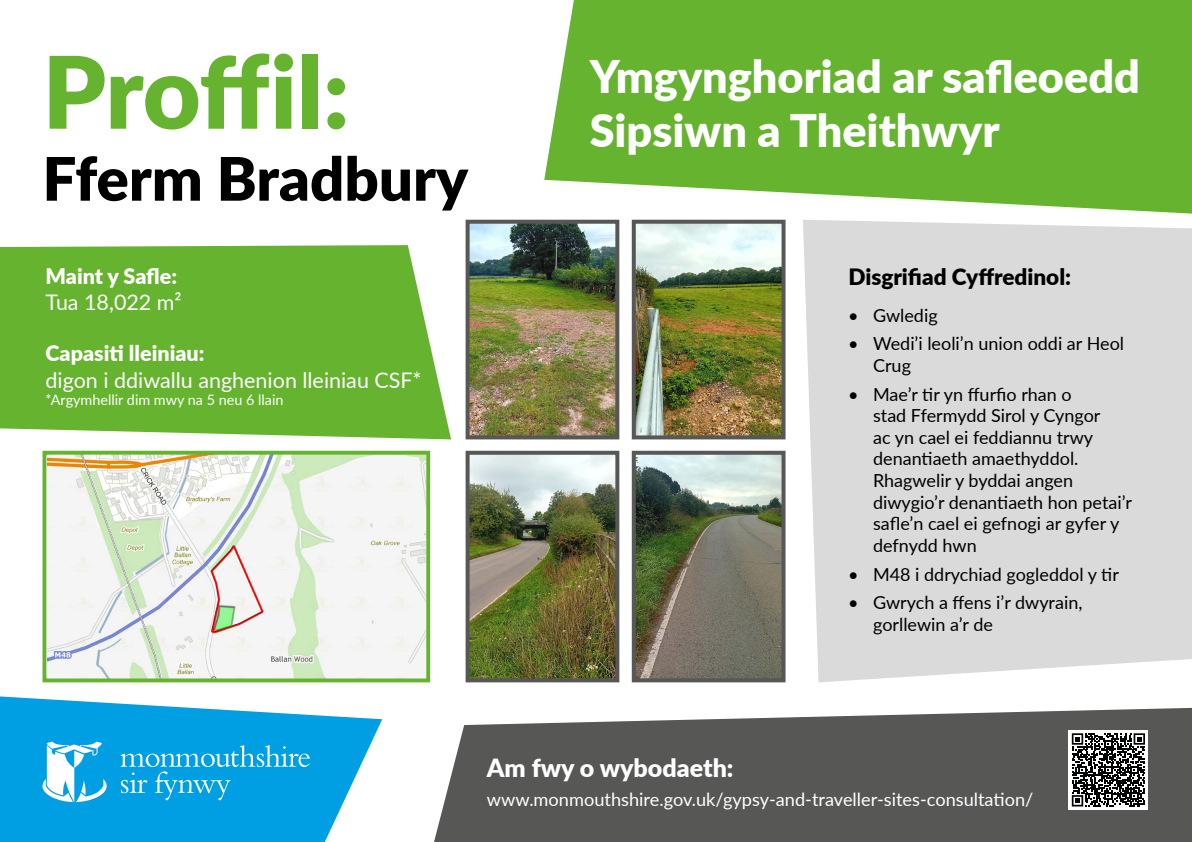
<style>
.page{position:relative;width:1192px;height:842px;background:#fff}
.page>*{position:absolute;margin:0;border:0;box-sizing:border-box;transform-origin:0 0}
.t1{font:900 100px "Lato";letter-spacing:-.01em;color:#65b32e}
.t2{font:900 60px "Lato";color:#000}
.t3{font:900 45px/54px "Lato";color:#fff}
.t4{font:900 25px "Lato";color:#fff}
.t5{font:900 22.5px "Lato";color:#000}
.t6{font:21.5px "Lato";color:#fff}
.t7{font:900 21.5px "Lato";color:#fff}
.t8{font:18.2px "Lato";color:#fff}
.t9{font:18px/21.6px "Lato";color:#000}
.t10{font:14.4px "Lato";color:#fff}
</style>
<div class="page">
<div style="left:803px;top:220px;width:389px;height:462px;background:#dadada"></div>
<img style="left:637px;top:225px;width:144px;height:209px">
<div style="left:632px;top:220px;width:154px;height:219px;border:4px solid #575756"></div>
<img style="left:471px;top:225px;width:143px;height:209px">
<div style="left:466px;top:220px;width:153px;height:219px;border:4px solid #575756"></div>
<img style="left:637px;top:456px;width:144px;height:221px">
<div style="left:632px;top:451px;width:154px;height:231px;border:4px solid #575756"></div>
<img style="left:48px;top:456px;width:377px;height:221px">
<div style="left:43px;top:451px;width:387px;height:231px;border:4px solid #65b32e"></div>
<svg style="left:434px;top:708px;width:758px;height:134px;fill:#575756"></svg>
<svg style="left:0;top:696px;width:382px;height:146px;fill:#009fe3"></svg>
<div style="left:1069px;top:730px;width:79px;height:80px;background:#fff"></div>
<svg style="left:1072px;top:733px;width:73px;height:73px"></svg>
<svg style="left:121px;top:745px;width:189px;height:55px"></svg>
<svg style="left:43px;top:742px;width:64px;height:60px"></svg>
<img style="left:471px;top:456px;width:143px;height:221px">
<div style="left:466px;top:451px;width:153px;height:231px;border:4px solid #575756"></div>
<svg style="left:544px;top:0;width:648px;height:214px;fill:#65b32e"></svg>
<svg style="left:0;top:245px;width:451px;height:194px;fill:#65b32e"></svg>
<h1 class="t1" style="left:43px;top:17px;width:308px">Proff il:</h1>
<h2 class="t2" style="left:43px;top:134px;width:427px">Fferm Bradbury</h2>
<p class="t7" style="left:46px;top:260px;width:133px">Maint y Safle:</p>
<p class="t6" style="left:46px;top:286px;width:138px">Tua 18,022 m²</p>
<p class="t7" style="left:46px;top:337px;width:160px">Capasiti lleiniau:</p>
<p class="t6" style="left:46px;top:364px;width:378px">digon i ddiwallu anghenion lleiniau CSF*</p>
<p class="t10" style="left:46px;top:389px;width:240px">*Argymhellir dim mwy na 5 neu 6 llain</p>
<h3 class="t3" style="left:590px;top:48px;width:552px">Ymgynghoriad ar safleoedd<br>Sipsiwn a Theithwyr</h3>
<p class="t5" style="left:848px;top:260px;width:224px">Disgrifiad Cyffredinol:</p>
<p class="t9" style="left:848px;top:304px;width:91px">• Gwledig</p>
<p class="t9" style="left:873px;top:332px;width:253px;text-indent:-25px">• Wedi’i leoli’n union oddi ar Heol<br>Crug</p>
<p class="t9" style="left:873px;top:383px;width:260px;text-indent:-25px">• Mae’r tir yn ffurfio rhan o<br>stad Ffermydd Sirol y Cyngor<br>ac yn cael ei feddiannu trwy denantiaeth amaethyddol.<br>Rhagwelir y byddai angen diwygio’r denantiaeth hon petai’r safle’n cael ei gefnogi ar gyfer y defnydd hwn</p>
<p class="t9" style="left:848px;top:562px;width:272px">• M48 i ddrychiad gogleddol y tir</p>
<p class="t9" style="left:873px;top:591px;width:211px;text-indent:-25px">• Gwrych a ffens i’r dwyrain, gorllewin a’r de</p>
<h3 class="t4" style="left:487px;top:749px;width:248px">Am fwy o wybodaeth:</h3>
<p class="t8" style="left:487px;top:786px;width:548px">www.monmouthshire.gov.uk/gypsy-and-traveller-sites-consultation/</p>
</div>
